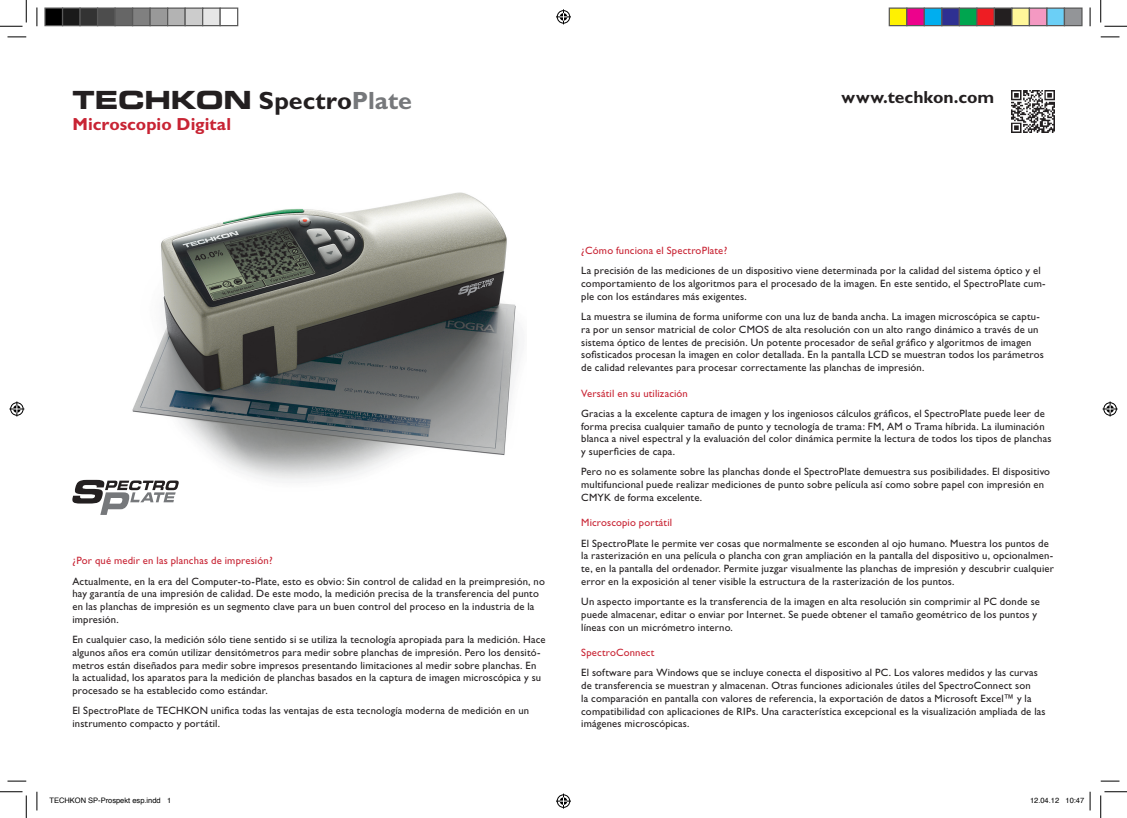
<style>
.page{position:relative;width:1127px;height:818px;background:#fff}
.page>*{position:absolute;margin:0;border:0;box-sizing:border-box;transform-origin:0 0}
.t1{font:25px "Eurostile Bold Extended Two";letter-spacing:-.01em;color:#231f20}
.t2{font:700 17.5px "Gill Sans";color:#c82434}
.t3{font:700 17.5px "Gill Sans";color:#231f20}
.t4{font:10.62px/12.8px "Gill Sans";letter-spacing:.015em;color:#231f20}
.t5{font:10.62px "Gill Sans";letter-spacing:.015em;color:#c82434}
.t6{font:7.5px "Helvetica";color:#000}
.s1{font-family:"Gill Sans";font-weight:700}
.s2{font-family:"Gill Sans";font-weight:700;color:#76787b}
</style>
<div class="page">
<img style="left:132px;top:192px;width:389px;height:291px">
<svg style="left:72px;top:480px;width:107px;height:35px"></svg>
<img style="left:1011px;top:90px;width:43px;height:43px">
<svg style="left:8px;top:36px;width:18px;height:2px"></svg>
<svg style="left:1100px;top:36px;width:19px;height:2px"></svg>
<svg style="left:8px;top:780px;width:18px;height:2px"></svg>
<svg style="left:1100px;top:780px;width:19px;height:2px"></svg>
<svg style="left:36px;top:7px;width:2px;height:19px"></svg>
<svg style="left:36px;top:792px;width:2px;height:18px"></svg>
<svg style="left:1089px;top:7px;width:1px;height:19px"></svg>
<svg style="left:0;top:0;width:27px;height:27px"></svg>
<svg style="left:0;top:791px;width:27px;height:27px"></svg>
<svg style="left:1100px;top:0;width:26px;height:27px"></svg>
<svg style="left:1100px;top:791px;width:26px;height:27px"></svg>
<svg style="left:556px;top:9px;width:15px;height:15px"></svg>
<svg style="left:556px;top:793px;width:15px;height:15px"></svg>
<svg style="left:9px;top:401px;width:15px;height:15px"></svg>
<svg style="left:1102px;top:401px;width:15px;height:15px"></svg>
<div style="left:45px;top:8px;width:18px;height:18px;background:#000"></div>
<div style="left:44px;top:7px;width:19px;height:19px;border:1px solid #595959"></div>
<div style="left:63px;top:8px;width:17px;height:18px;background:#1a1a1a"></div>
<div style="left:62px;top:7px;width:19px;height:19px;border:1px solid #595959"></div>
<div style="left:80px;top:8px;width:18px;height:18px;background:#333"></div>
<div style="left:79px;top:7px;width:19px;height:19px;border:1px solid #595959"></div>
<div style="left:98px;top:8px;width:17px;height:18px;background:#4d4d4d"></div>
<div style="left:97px;top:7px;width:19px;height:19px;border:1px solid #595959"></div>
<div style="left:115px;top:8px;width:18px;height:18px;background:#666"></div>
<div style="left:114px;top:7px;width:19px;height:19px;border:1px solid #595959"></div>
<div style="left:133px;top:8px;width:17px;height:18px;background:#808080"></div>
<div style="left:132px;top:7px;width:19px;height:19px;border:1px solid #595959"></div>
<div style="left:150px;top:8px;width:18px;height:18px;background:#999"></div>
<div style="left:149px;top:7px;width:19px;height:19px;border:1px solid #595959"></div>
<div style="left:168px;top:8px;width:17px;height:18px;background:#b3b3b3"></div>
<div style="left:167px;top:7px;width:19px;height:19px;border:1px solid #595959"></div>
<div style="left:185px;top:8px;width:18px;height:18px;background:#ccc"></div>
<div style="left:184px;top:7px;width:19px;height:19px;border:1px solid #595959"></div>
<div style="left:203px;top:8px;width:17px;height:18px;background:#e6e6e6"></div>
<div style="left:202px;top:7px;width:19px;height:19px;border:1px solid #595959"></div>
<div style="left:219px;top:7px;width:19px;height:19px;border:1px solid #595959"></div>
<div style="left:889px;top:8px;width:17px;height:18px;background:#fff101"></div>
<div style="left:888px;top:7px;width:19px;height:19px;border:1px solid #595959"></div>
<div style="left:906px;top:8px;width:18px;height:18px;background:#ed028c"></div>
<div style="left:905px;top:7px;width:19px;height:19px;border:1px solid #595959"></div>
<div style="left:924px;top:8px;width:17px;height:18px;background:#00aeef"></div>
<div style="left:923px;top:7px;width:19px;height:19px;border:1px solid #595959"></div>
<div style="left:941px;top:8px;width:18px;height:18px;background:#2e3092"></div>
<div style="left:940px;top:7px;width:19px;height:19px;border:1px solid #595959"></div>
<div style="left:959px;top:8px;width:17px;height:18px;background:#00a54f"></div>
<div style="left:958px;top:7px;width:19px;height:19px;border:1px solid #595959"></div>
<div style="left:976px;top:8px;width:18px;height:18px;background:#ee1d23"></div>
<div style="left:975px;top:7px;width:19px;height:19px;border:1px solid #595959"></div>
<div style="left:994px;top:8px;width:17px;height:18px;background:#231f20"></div>
<div style="left:993px;top:7px;width:19px;height:19px;border:1px solid #595959"></div>
<div style="left:1011px;top:8px;width:18px;height:18px;background:#fff79a"></div>
<div style="left:1010px;top:7px;width:19px;height:19px;border:1px solid #595959"></div>
<div style="left:1029px;top:8px;width:17px;height:18px;background:#f499c2"></div>
<div style="left:1028px;top:7px;width:19px;height:19px;border:1px solid #595959"></div>
<div style="left:1046px;top:8px;width:18px;height:18px;background:#6bcff6"></div>
<div style="left:1045px;top:7px;width:19px;height:19px;border:1px solid #595959"></div>
<div style="left:1064px;top:8px;width:17px;height:18px;background:#939598"></div>
<div style="left:1063px;top:7px;width:19px;height:19px;border:1px solid #595959"></div>
<svg style="left:1089px;top:792px;width:1px;height:18px"></svg>
<h1 class="t1" style="left:72px;top:83px;width:341px">TECHKON <span class="s1">Spectro</span><span class="s2">Plate</span></h1>
<h2 class="t2" style="left:72px;top:114px;width:160px">Microscopio Digital</h2>
<h2 class="t3" style="left:841px;top:87px;width:154px">www.techkon.com</h2>
<p class="t5" style="left:72px;top:555px;width:202px">¿Por qué medir en las planchas de impresión?</p>
<p class="t4" style="left:72px;top:575px;width:474px">Actualmente, en la era del Computer-to-Plate, esto es obvio: Sin control de calidad en la preimpresión, no hay garantía de una impresión de calidad. De este modo, la medición precisa de la transferencia del punto en las planchas de impresión es un segmento clave para un buen control del proceso en la industria de la impresión.</p>
<p class="t4" style="left:72px;top:633px;width:474px">En cualquier caso, la medición sólo tiene sentido si se utiliza la tecnología apropiada para la medición. Hace algunos años era común utilizar densitómetros para medir sobre planchas de impresión. Pero los densitó&shy;metros están diseñados para medir sobre impresos presentando limitaciones al medir sobre planchas. En la actualidad, los aparatos para la medición de planchas basados en la captura de imagen microscópica y su procesado se ha establecido como estándar.</p>
<p class="t4" style="left:72px;top:704px;width:458px">El SpectroPlate de TECHKON unifica todas las ventajas de esta tecnología moderna de medición en un instrumento compacto y portátil.</p>
<p class="t5" style="left:581px;top:244px;width:148px">¿Cómo funciona el SpectroPlate?</p>
<p class="t4" style="left:581px;top:264px;width:466px">La precisión de las mediciones de un dispositivo viene determinada por la calidad del sistema óptico y el comportamiento de los algoritmos para el procesado de la imagen. En este sentido, el SpectroPlate cum&shy;ple con los estándares más exigentes.</p>
<p class="t4" style="left:581px;top:310px;width:464px">La muestra se ilumina de forma uniforme con una luz de banda ancha. La imagen microscópica se captu&shy;ra por un sensor matricial de color CMOS de alta resolución con un alto rango dinámico a través de un sistema óptico de lentes de precisión. Un potente procesador de señal gráfico y algoritmos de imagen sofisticados procesan la imagen en color detallada. En la pantalla LCD se muestran todos los parámetros de calidad relevantes para procesar correctamente las planchas de impresión.</p>
<p class="t5" style="left:581px;top:387px;width:108px">Versátil en su utilización</p>
<p class="t4" style="left:581px;top:407px;width:472px">Gracias a la excelente captura de imagen y los ingeniosos cálculos gráficos, el SpectroPlate puede leer de forma precisa cualquier tamaño de punto y tecnología de trama: FM, AM o Trama híbrida. La iluminación blanca a nivel espectral y la evaluación del color dinámica permite la lectura de todos los tipos de planchas y superficies de capa.</p>
<p class="t4" style="left:581px;top:465px;width:470px">Pero no es solamente sobre las planchas donde el SpectroPlate demuestra sus posibilidades. El dispositivo multifuncional puede realizar mediciones de punto sobre película así como sobre papel con impresión en<br>CMYK de forma excelente.</p>
<p class="t5" style="left:581px;top:517px;width:92px">Microscopio portátil</p>
<p class="t4" style="left:581px;top:537px;width:474px">El SpectroPlate le permite ver cosas que normalmente se esconden al ojo humano. Muestra los puntos de la rasterización en una película o plancha con gran ampliación en la pantalla del dispositivo u, opcionalmen&shy;te, en la pantalla del ordenador. Permite juzgar visualmente las planchas de impresión y descubrir cualquier error en la exposición al tener visible la estructura de la rasterización de los puntos.</p>
<p class="t4" style="left:581px;top:595px;width:460px">Un aspecto importante es la transferencia de la imagen en alta resolución sin comprimir al PC donde se puede almacenar, editar o enviar por Internet. Se puede obtener el tamaño geométrico de los puntos y líneas con un micrómetro interno.</p>
<p class="t5" style="left:581px;top:646px;width:75px">SpectroConnect</p>
<p class="t4" style="left:581px;top:666px;width:466px">El software para Windows que se incluye conecta el dispositivo al PC. Los valores medidos y las curvas de transferencia se muestran y almacenan. Otras funciones adicionales útiles del SpectroConnect son<br>la comparación en pantalla con valores de referencia, la exportación de datos a Microsoft Excel™ y la compatibilidad con aplicaciones de RIPs. Una característica excepcional es la visualización ampliada de las imágenes microscópicas.</p>
<p class="t6" style="left:49px;top:794px;width:123px">TECHKON SP-Prospekt esp.indd 1</p>
<p class="t6" style="left:1029px;top:794px;width:56px">12.04.12 10:47</p>
</div>
